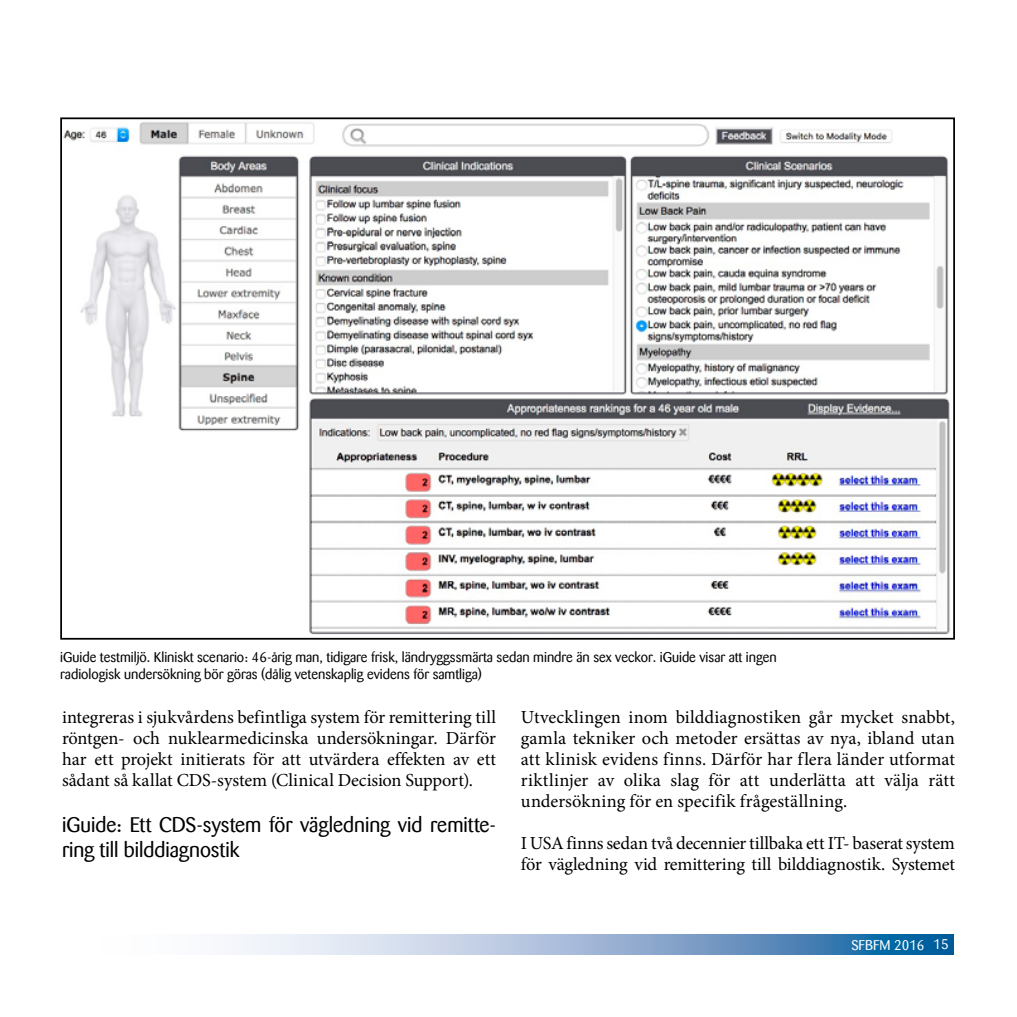
<style>
.page{position:relative;width:1017px;height:1017px;background:#fff}
.page>*{position:absolute;margin:0;border:0;box-sizing:border-box;transform-origin:0 0}
.t1{font:21px/25.2px "Barmeno";color:#000}
.t2{font:18.38px/21px "Minion Pro";letter-spacing:-.005em;color:#000;text-align:justify}
.t3{font:14px/16.8px "Barmeno";color:#000}
.t4{font:14px "Barmeno";color:#fff}
</style>
<div class="page">
<svg style="left:231px;top:934px;width:723px;height:20px;background:#90b1d2"></svg>
<img style="left:63px;top:122px;width:887px;height:513px">
<p class="t3" style="left:60px;top:649px;width:718px">iGuide testmiljö. Kliniskt scenario: 46-årig man, tidigare frisk, ländryggssmärta sedan mindre än sex veckor. iGuide visar att ingen radiologisk undersökning bör göras (dålig vetenskaplig evidens för samtliga)</p>
<p class="t2" style="left:62px;top:706px;width:436px">integreras i sjukvårdens befintliga system för remittering till röntgen- och nuklearmedicinska undersökningar. Därför har ett projekt initierats för att utvärdera effekten av ett sådant så kallat CDS-system (Clinical Decision Support).</p>
<p class="t1" style="left:62px;top:812px;width:433px">iGuide: Ett CDS-system för vägledning vid remitte&shy;ring till bilddiagnostik</p>
<p class="t2" style="left:521px;top:706px;width:436px">Utvecklingen inom bilddiagnostiken går mycket snabbt, gamla tekniker och metoder ersättas av nya, ibland utan att klinisk evidens finns. Därför har flera länder utformat riktlinjer av olika slag för att underlätta att välja rätt undersökning för en specifik frågeställning.</p>
<p class="t2" style="left:521px;top:832px;width:436px">I USA finns sedan två decennier tillbaka ett IT- baserat system för vägledning vid remittering till bilddiagnostik. Systemet</p>
<p class="t4" style="left:851px;top:937px;width:75px">SFBFM 2016</p>
<p class="t4" style="left:934px;top:936px;width:17px">15</p>
</div>
